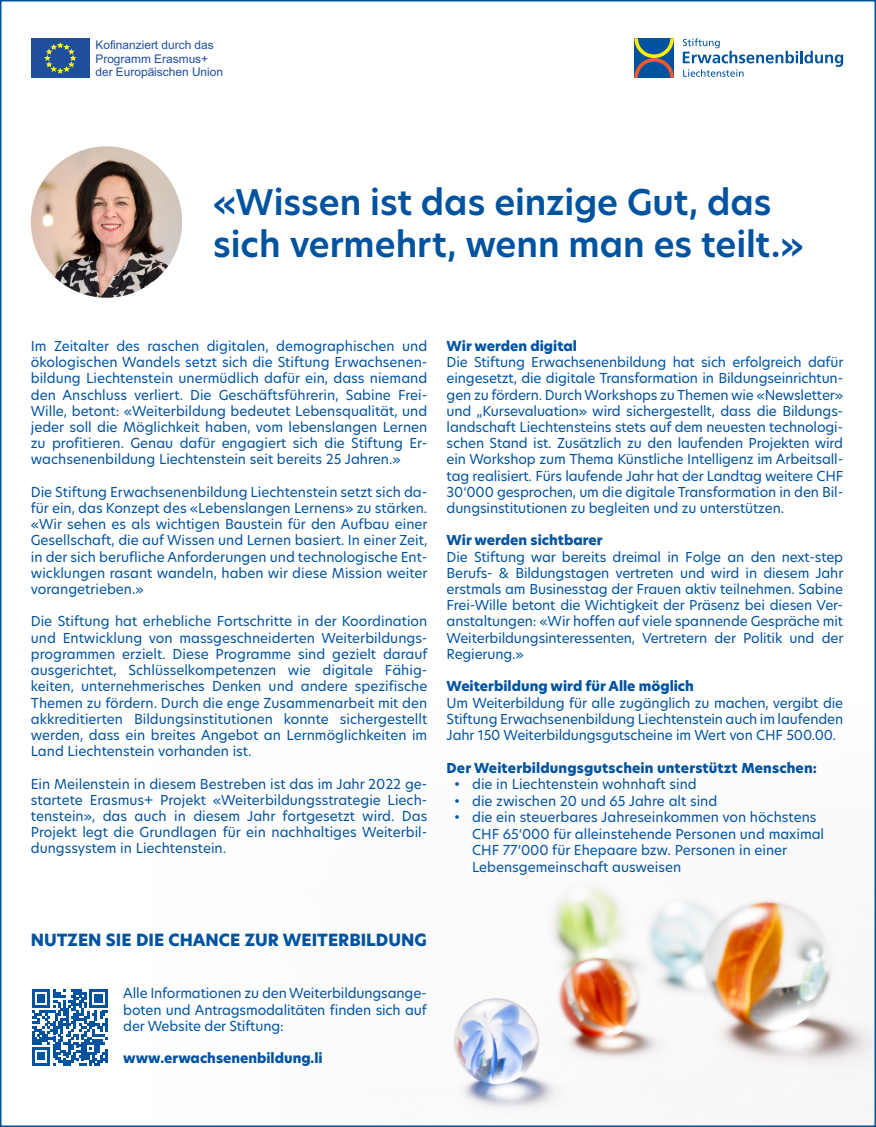
<style>
.page{position:relative;width:876px;height:1127px;background:#fff}
.page>*{position:absolute;margin:0;border:0;box-sizing:border-box;transform-origin:0 0}
.t1{font:600 34.65px/41.5px "New Hero";color:#0153a0}
.t2{font:800 16.5px "New Hero";color:#0153a0}
.t3{font:13.5px/16.2px "New Hero";color:#0153a0;text-align:justify}
.t4{font:800 13.5px "New Hero";color:#0153a0}
.t5{font:11.85px/13.4px "Arial";color:#1f4e9f}
</style>
<div class="page">
<img style="left:453px;top:886px;width:420px;height:236px">
<div style="left:31px;top:38px;width:59px;height:40px;background:#1f4e9f"></div>
<svg style="left:45px;top:43px;width:30px;height:30px"></svg>
<svg style="left:634px;top:38px;width:40px;height:40px;background:#3f687d"></svg>
<svg style="left:683px;top:38px;width:160px;height:39px"></svg>
<img style="left:31px;top:146px;width:151px;height:152px;border-radius:76px">
<svg style="left:32px;top:989px;width:76px;height:76px"></svg>
<p class="t5" style="left:95px;top:39px;width:129px">Kofinanziert durch das<br>Programm Erasmus+ der Europäischen Union</p>
<h1 class="t1" style="left:213px;top:181px;width:592px">«Wissen ist das einzige Gut, das sich vermehrt, wenn man es teilt.»</h1>
<p class="t3" style="left:31px;top:338px;width:398px">Im Zeitalter des raschen digitalen, demographischen und ökologischen Wandels setzt sich die Stiftung Erwachsenen&shy;bildung Liechtenstein unermüdlich dafür ein, dass niemand den Anschluss verliert. Die Geschäftsführerin, Sabine Frei-Wille, betont: «Weiterbildung bedeutet Lebensqualität, und jeder soll die Möglichkeit haben, vom lebenslangen Lernen zu profitieren. Genau dafür engagiert sich die Stiftung Er&shy;wachsenenbildung Liechtenstein seit bereits 25 Jahren.»</p>
<p class="t3" style="left:31px;top:483px;width:398px">Die Stiftung Erwachsenenbildung Liechtenstein setzt sich da&shy;für ein, das Konzept des «Lebenslangen Lernens» zu stärken. «Wir sehen es als wichtigen Baustein für den Aufbau einer Gesellschaft, die auf Wissen und Lernen basiert. In einer Zeit, in der sich berufliche Anforderungen und technologische Ent&shy;wicklungen rasant wandeln, haben wir diese Mission weiter vorangetrieben.»</p>
<p class="t3" style="left:31px;top:613px;width:398px">Die Stiftung hat erhebliche Fortschritte in der Koordination und Entwicklung von massgeschneiderten Weiterbildungs&shy;programmen erzielt. Diese Programme sind gezielt darauf ausgerichtet, Schlüsselkompetenzen wie digitale Fähig&shy;keiten, unternehmerisches Denken und andere spezifische Themen zu fördern. Durch die enge Zusammenarbeit mit den akkreditierten Bildungsinstitutionen konnte sichergestellt werden, dass ein breites Angebot an Lernmöglichkeiten im Land Liechtenstein vorhanden ist.</p>
<p class="t3" style="left:31px;top:775px;width:398px">Ein Meilenstein in diesem Bestreben ist das im Jahr 2022 ge&shy;startete Erasmus+ Projekt «Weiterbildungsstrategie Liech&shy;tenstein», das auch in diesem Jahr fortgesetzt wird. Das Projekt legt die Grundlagen für ein nachhaltiges Weiterbil&shy;dungssystem in Liechtenstein.</p>
<p class="t4" style="left:447px;top:337px;width:132px">Wir werden digital</p>
<p class="t3" style="left:447px;top:354px;width:398px">Die Stiftung Erwachsenenbildung hat sich erfolgreich dafür eingesetzt, die digitale Transformation in Bildungseinrichtun&shy;gen zu fördern. Durch Workshops zu Themen wie «Newsletter» und „Kursevaluation» wird sichergestellt, dass die Bildungs&shy;landschaft Liechtensteins stets auf dem neuesten technologi&shy;schen Stand ist. Zusätzlich zu den laufenden Projekten wird ein Workshop zum Thema Künstliche Intelligenz im Arbeitsall&shy;tag realisiert. Fürs laufende Jahr hat der Landtag weitere CHF 30‘000 gesprochen, um die digitale Transformation in den Bil&shy;dungsinstitutionen zu begleiten und zu unterstützen.</p>
<p class="t4" style="left:447px;top:531px;width:157px">Wir werden sichtbarer</p>
<p class="t3" style="left:447px;top:548px;width:398px">Die Stiftung war bereits dreimal in Folge an den next-step Berufs- &amp; Bildungstagen vertreten und wird in diesem Jahr erstmals am Businesstag der Frauen aktiv teilnehmen. Sabine Frei-Wille betont die Wichtigkeit der Präsenz bei diesen Ver&shy;anstaltungen: «Wir hoffen auf viele spannende Gespräche mit Weiterbildungsinteressenten, Vertretern der Politik und der Regierung.»</p>
<p class="t4" style="left:447px;top:677px;width:249px">Weiterbildung wird für Alle möglich</p>
<p class="t3" style="left:447px;top:694px;width:398px">Um Weiterbildung für alle zugänglich zu machen, vergibt die Stiftung Erwachsenenbildung Liechtenstein auch im laufenden Jahr 150 Weiterbildungsgutscheine im Wert von CHF 500.00.</p>
<p class="t4" style="left:447px;top:758px;width:372px">Der Weiterbildungsgutschein unterstützt Menschen:</p>
<p class="t3" style="left:454px;top:776px;width:244px">• die in Liechtenstein wohnhaft sind</p>
<p class="t3" style="left:454px;top:792px;width:265px">• die zwischen 20 und 65 Jahre alt sind</p>
<p class="t3" style="left:472px;top:809px;width:354px;text-align:left;text-indent:-18px">• die ein steuerbares Jahreseinkommen von höchstens CHF 65‘000 für alleinstehende Personen und maximal CHF 77‘000 für Ehepaare bzw. Personen in einer Lebensgemeinschaft ausweisen</p>
<p class="t2" style="left:31px;top:929px;width:397px">NUTZEN SIE DIE CHANCE ZUR WEITERBILDUNG</p>
<p class="t3" style="left:123px;top:985px;width:305px">Alle Informationen zu den Weiterbildungsange&shy;boten und Antragsmodalitäten finden sich auf der Website der Stiftung:</p>
<p class="t4" style="left:123px;top:1049px;width:201px">www.erwachsenenbildung.li</p>
</div>
